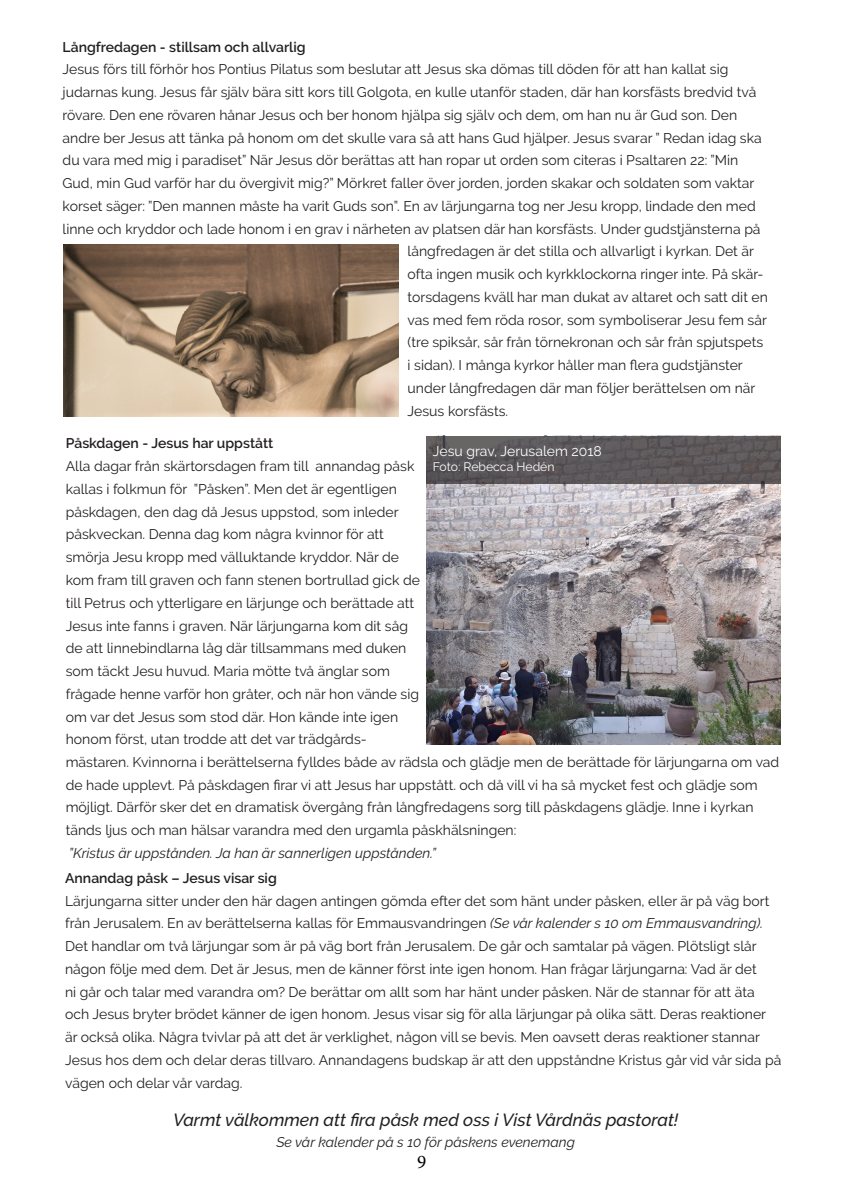
<style>
.page{position:relative;width:844px;height:1191px;background:#fff}
.page>*{position:absolute;margin:0;border:0;box-sizing:border-box;transform-origin:0 0}
.t1{font:19.25px "Minion Pro";color:#000}
.Mellanrubriker_-_kop{font:italic 500 17.5px "Raleway";color:#231f20}
.Mellanrubriker_-_kop-2{font:14px/22.8px "Raleway";color:#231f20}
.Mellanrubriker_-_kop-3{font:italic 14px "Raleway";color:#231f20}
.Mellanrubriker_-_kop-4{font:600 14px "Raleway";color:#231f20}
.Mellanrubriker_-_kop-5{font:14px "Raleway";color:#fff}
.Mellanrubriker_-_kop-6{font:12.25px "Raleway";color:#fff}
.s1{font-style:italic}
</style>
<div class="page">
<img style="left:426px;top:484px;width:354px;height:260px">
<div style="left:426px;top:436px;width:354px;height:48px;background:linear-gradient(to right,#5a575b,#5d5759)"></div>
<img style="left:63px;top:244px;width:335px;height:172px">
<p class="Mellanrubriker_-_kop-4" style="left:63px;top:39px;width:244px">Långfredagen - stillsam och allvarlig</p>
<p class="Mellanrubriker_-_kop-2" style="left:63px;top:58px;width:667px">Jesus förs till förhör hos Pontius Pilatus som beslutar att Jesus ska dömas till döden för att han kallat sig</p>
<p class="Mellanrubriker_-_kop-2" style="left:63px;top:81px;width:695px">judarnas kung. Jesus får själv bära sitt kors till Golgota, en kulle utanför staden, där han korsfästs bredvid två</p>
<p class="Mellanrubriker_-_kop-2" style="left:63px;top:104px;width:676px">rövare. Den ene rövaren hånar Jesus och ber honom hjälpa sig själv och dem, om han nu är Gud son. Den</p>
<p class="Mellanrubriker_-_kop-2" style="left:63px;top:126px;width:700px">andre ber Jesus att tänka på honom om det skulle vara så att hans Gud hjälper. Jesus svarar ” Redan idag ska</p>
<p class="Mellanrubriker_-_kop-2" style="left:63px;top:149px;width:677px">du vara med mig i paradiset” När Jesus dör berättas att han ropar ut orden som citeras i Psaltaren 22: ”Min</p>
<p class="Mellanrubriker_-_kop-2" style="left:63px;top:172px;width:693px">Gud, min Gud varför har du övergivit mig?” Mörkret faller över jorden, jorden skakar och soldaten som vaktar</p>
<p class="Mellanrubriker_-_kop-2" style="left:63px;top:195px;width:694px">korset säger: ”Den mannen måste ha varit Guds son”. En av lärjungarna tog ner Jesu kropp, lindade den med</p>
<p class="Mellanrubriker_-_kop-2" style="left:63px;top:217px;width:699px">linne och kryddor och lade honom i en grav i närheten av platsen där han korsfästs. Under gudstjänsterna på</p>
<p class="Mellanrubriker_-_kop-2" style="left:407px;top:240px;width:348px">långfredagen är det stilla och allvarligt i kyrkan. Det är</p>
<p class="Mellanrubriker_-_kop-2" style="left:407px;top:263px;width:357px">ofta ingen musik och kyrkklockorna ringer inte. På skär-</p>
<p class="Mellanrubriker_-_kop-2" style="left:407px;top:286px;width:362px">torsdagens kväll har man dukat av altaret och satt dit en vas med fem röda rosor, som symboliserar Jesu fem sår (tre spiksår, sår från törnekronan och sår från spjutspets i sidan). I många kyrkor håller man flera gudstjänster under långfredagen där man följer berättelsen om när Jesus korsfästs.</p>
<p class="Mellanrubriker_-_kop-4" style="left:66px;top:435px;width:209px">Påskdagen - Jesus har uppstått</p>
<p class="Mellanrubriker_-_kop-2" style="left:66px;top:455px;width:355px">Alla dagar från skärtorsdagen fram till annandag påsk kallas i folkmun för ”Påsken”. Men det är egentligen påskdagen, den dag då Jesus uppstod, som inleder påskveckan. Denna dag kom några kvinnor för att smörja Jesu kropp med välluktande kryddor. När de kom fram till graven och fann stenen bortrullad gick de till Petrus och ytterligare en lärjunge och berättade att Jesus inte fanns i graven. När lärjungarna kom dit såg de att linnebindlarna låg där tillsammans med duken som täckt Jesu huvud. Maria mötte två änglar som frågade henne varför hon gråter, och när hon vände sig om var det Jesus som stod där. Hon kände inte igen honom först, utan trodde att det var trädgårds-</p>
<p class="Mellanrubriker_-_kop-5" style="left:433px;top:442px;width:170px">Jesu grav, Jerusalem 2018</p>
<p class="Mellanrubriker_-_kop-6" style="left:433px;top:460px;width:123px">Foto: Rebecca Hedén</p>
<p class="Mellanrubriker_-_kop-2" style="left:66px;top:750px;width:714px">mästaren. Kvinnorna i berättelserna fylldes både av rädsla och glädje men de berättade för lärjungarna om vad de hade upplevt. På påskdagen firar vi att Jesus har uppstått. och då vill vi ha så mycket fest och glädje som möjligt. Därför sker det en dramatisk övergång från långfredagens sorg till påskdagens glädje. Inne i kyrkan tänds ljus och man hälsar varandra med den urgamla påskhälsningen:</p>
<p class="Mellanrubriker_-_kop-3" style="left:69px;top:845px;width:369px">”Kristus är uppstånden. Ja han är sannerligen uppstånden.”</p>
<p class="Mellanrubriker_-_kop-4" style="left:65px;top:870px;width:213px">Annandag påsk – Jesus visar sig</p>
<p class="Mellanrubriker_-_kop-2" style="left:65px;top:889px;width:717px">Lärjungarna sitter under den här dagen antingen gömda efter det som hänt under påsken, eller är på väg bort från Jerusalem. En av berättelserna kallas för Emmausvandringen <span class="s1">(Se vår kalender s 10 om Emmausvandring).<br></span>Det handlar om två lärjungar som är på väg bort från Jerusalem. De går och samtalar på vägen. Plötsligt slår någon följe med dem. Det är Jesus, men de känner först inte igen honom. Han frågar lärjungarna: Vad är det<br>ni går och talar med varandra om? De berättar om allt som har hänt under påsken. När de stannar för att äta och Jesus bryter brödet känner de igen honom. Jesus visar sig för alla lärjungar på olika sätt. Deras reaktioner är också olika. Några tvivlar på att det är verklighet, någon vill se bevis. Men oavsett deras reaktioner stannar Jesus hos dem och delar deras tillvaro. Annandagens budskap är att den uppståndne Kristus går vid vår sida på vägen och delar vår vardag.</p>
<p class="Mellanrubriker_-_kop" style="left:173px;top:1109px;width:507px">Varmt välkommen att fira påsk med oss i Vist Vårdnäs pastorat!</p>
<p class="Mellanrubriker_-_kop-3" style="left:276px;top:1133px;width:300px">Se vår kalender på s 10 för påskens evenemang</p>
<h1 class="t1" style="left:417px;top:1148px;width:11px">9</h1>
</div>
